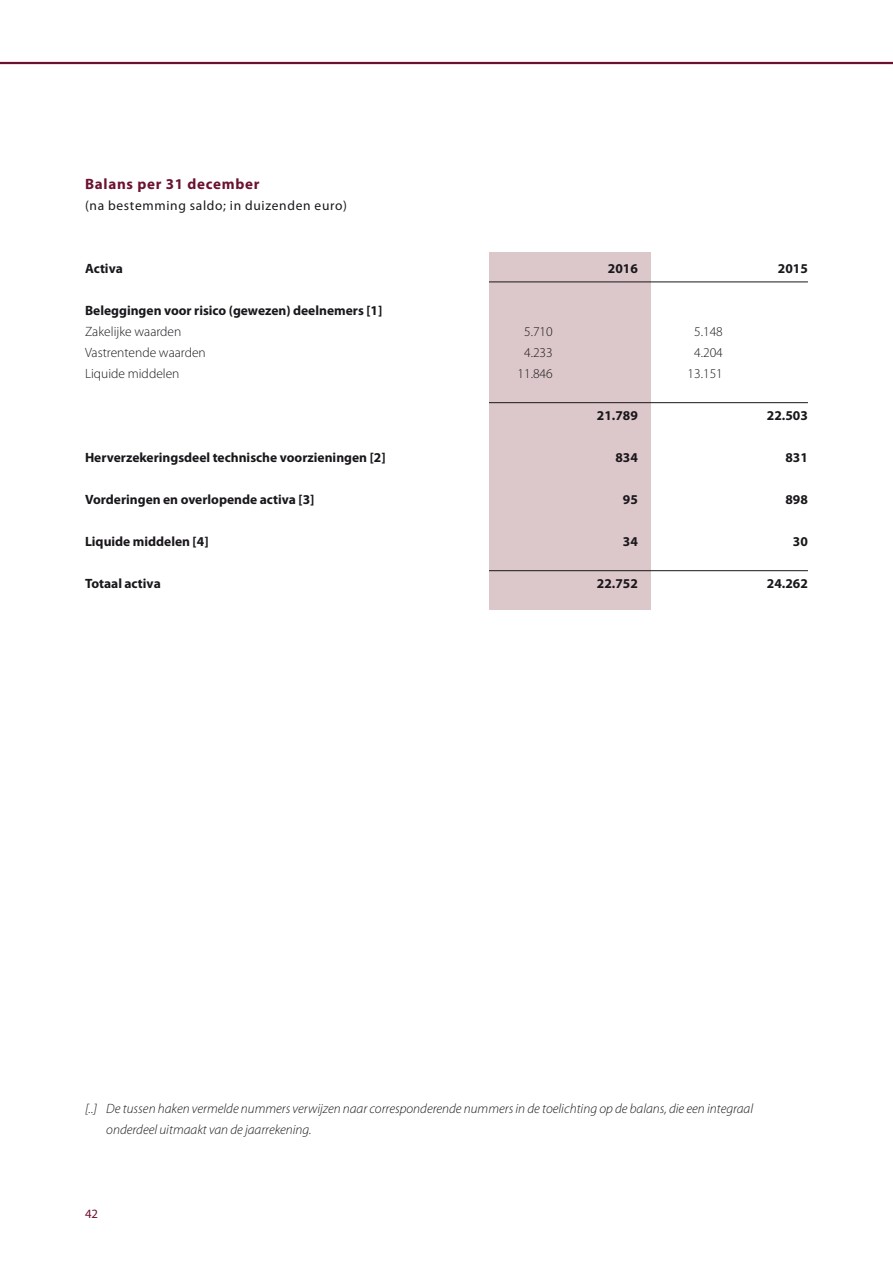
<style>
.page{position:relative;width:893px;height:1263px;background:#fff}
.page>*{position:absolute;margin:0;border:0;box-sizing:border-box;transform-origin:0 0}
.t1{font:700 15px "Myriad Pro";letter-spacing:.05em;color:#6b1131}
.t2{font:700 13.5px "Myriad Pro";color:#1a171c}
.t3{font:italic 300 13.5px/21px "Myriad Pro";color:#1a171c}
.t4{font:300 13.5px "Myriad Pro";color:#1a171c}
.t5{font:13.5px "Myriad Pro";letter-spacing:.05em;color:#1a171c}
.t6{font:12.75px "Myriad Pro";color:#6b1131}
</style>
<div class="page">
<hr style="left:0;top:62px;width:893px;height:2px;background:#6b1131">
<div style="left:489px;top:252px;width:162px;height:357px;background:#dcc8ca"></div>
<hr style="left:489px;top:282px;width:319px;height:1px;background:#1a171c">
<hr style="left:489px;top:402px;width:319px;height:1px;background:#1a171c">
<hr style="left:489px;top:570px;width:319px;height:1px;background:#1a171c">
<p class="t1" style="left:85px;top:174px;width:176px">Balans per 31 december</p>
<p class="t5" style="left:85px;top:197px;width:263px">(na bestemming saldo; in duizenden euro)</p>
<p class="t2" style="left:85px;top:260px;width:39px">Activa</p>
<p class="t2" style="left:608px;top:260px;width:31px">2016</p>
<p class="t2" style="left:778px;top:260px;width:31px">2015</p>
<p class="t2" style="left:85px;top:302px;width:299px">Beleggingen voor risico (gewezen) deelnemers [1]</p>
<p class="t4" style="left:85px;top:323px;width:98px">Zakelijke waarden</p>
<p class="t4" style="left:524px;top:323px;width:30px">5.710</p>
<p class="t4" style="left:694px;top:323px;width:30px">5.148</p>
<p class="t4" style="left:85px;top:344px;width:122px">Vastrentende waarden</p>
<p class="t4" style="left:524px;top:344px;width:30px">4.233</p>
<p class="t4" style="left:694px;top:344px;width:30px">4.204</p>
<p class="t4" style="left:85px;top:365px;width:96px">Liquide middelen</p>
<p class="t4" style="left:517px;top:365px;width:37px">11.846</p>
<p class="t4" style="left:688px;top:365px;width:37px">13.151</p>
<p class="t2" style="left:597px;top:407px;width:42px">21.789</p>
<p class="t2" style="left:767px;top:407px;width:42px">22.503</p>
<p class="t2" style="left:85px;top:449px;width:302px">Herverzekeringsdeel technische voorzieningen [2]</p>
<p class="t2" style="left:615px;top:449px;width:24px">834</p>
<p class="t2" style="left:785px;top:449px;width:24px">831</p>
<p class="t2" style="left:85px;top:491px;width:231px">Vorderingen en overlopende activa [3]</p>
<p class="t2" style="left:623px;top:491px;width:16px">95</p>
<p class="t2" style="left:785px;top:491px;width:24px">898</p>
<p class="t2" style="left:85px;top:533px;width:125px">Liquide middelen [4]</p>
<p class="t2" style="left:623px;top:533px;width:16px">34</p>
<p class="t2" style="left:793px;top:533px;width:16px">30</p>
<p class="t2" style="left:85px;top:575px;width:77px">Totaal activa</p>
<p class="t2" style="left:597px;top:575px;width:42px">22.752</p>
<p class="t2" style="left:767px;top:575px;width:42px">24.262</p>
<p class="t3" style="left:106px;top:1098px;width:648px;text-indent:-21px">[..] De tussen haken vermelde nummers verwijzen naar corresponderende nummers in de toelichting op de balans, die een integraal onderdeel uitmaakt van de jaarrekening.</p>
<p class="t6" style="left:85px;top:1206px;width:15px">42</p>
</div>
